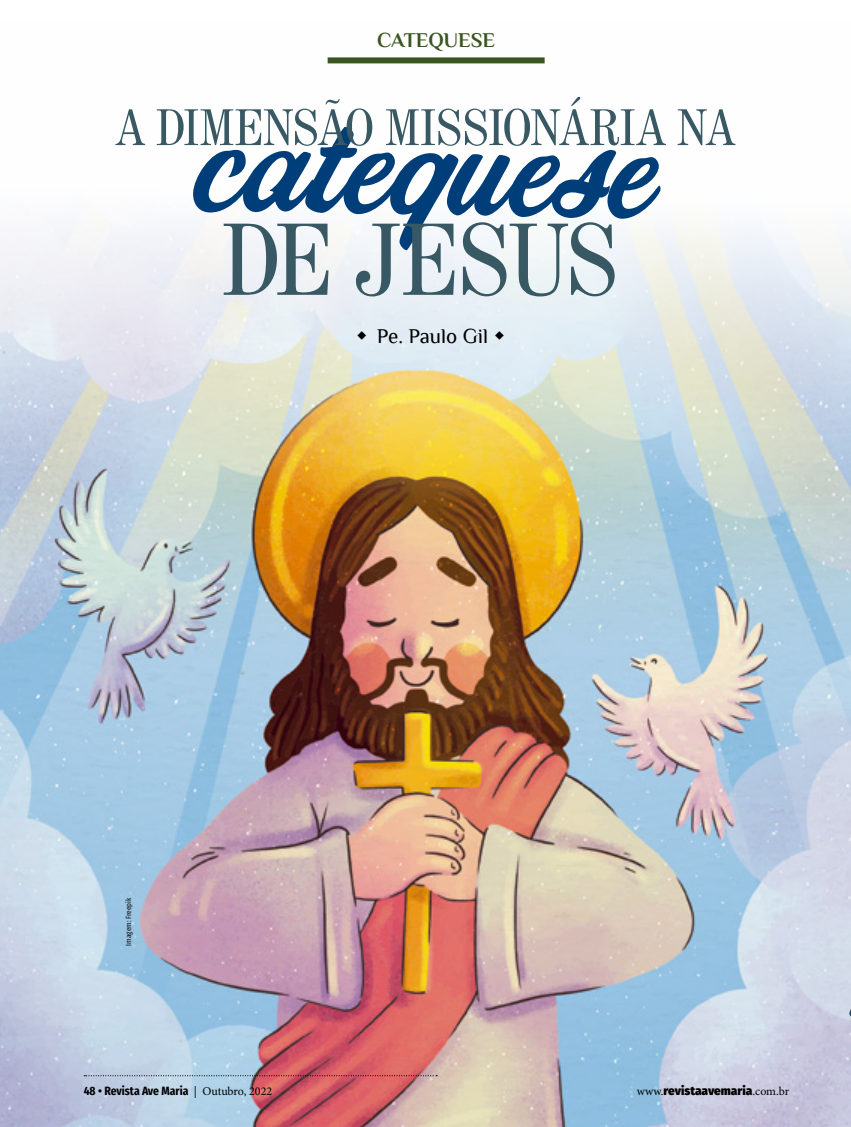
<style>
.page{position:relative;width:851px;height:1127px;background:#fff}
.page>*{position:absolute;margin:0;border:0;box-sizing:border-box;transform-origin:0 0}
.t1{font:120px "Corner Store JF";color:#003e79}
.t2{font:condensed 101.55px "Century 725 BT";letter-spacing:-.03em;color:#385964}
.t3{font:condensed 51px "Century 725 BT";letter-spacing:-.015em;color:#385964}
.t4{font:21px "Philosopher";color:#000}
.t5{font:700 21px "Philosopher";color:#395620}
.t6{font:700 12px "Fira Sans Condensed";color:#000}
.t7{font:900 12px "Fira Sans";color:#000}
.t8{font:7.5px "Fira Sans Condensed";color:#000}
.s1{font-family:"Minion Pro";font-weight:400}
</style>
<div class="page">
<img style="left:0;top:57px;width:850px;height:1070px">
<div style="left:327px;top:57px;width:217px;height:6px;background:#395620"></div>
<svg style="left:84px;top:1075px;width:353px;height:1px"></svg>
<svg style="left:357px;top:331px;width:9px;height:9px"></svg>
<svg style="left:495px;top:331px;width:8px;height:9px"></svg>
<h3 class="t5" style="left:377px;top:29px;width:120px">CATEQUESE</h3>
<h3 class="t3" style="left:116px;top:96px;width:620px">A DIMENSÃO MISSIONÁRIA NA</h3>
<h1 class="t1" style="left:194px;top:78px;width:462px;rotate:1deg">catequese</h1>
<h2 class="t2" style="left:222px;top:197px;width:399px">DE JESUS</h2>
<p class="t8" style="left:122px;top:945px;width:50px;rotate:-90deg">Imagem: Freepik</p>
<h3 class="t4" style="left:377px;top:325px;width:113px">Pe. Paulo Gil</h3>
<p class="t6" style="left:84px;top:1080px;width:190px">48 • Revista Ave Maria <span class="s1">| Outubro, 2022</span></p>
<p class="t7" style="left:636px;top:1080px;width:154px"><span class="s1">www.</span>revistaavemaria<span class="s1">.com.br</span></p>
</div>
